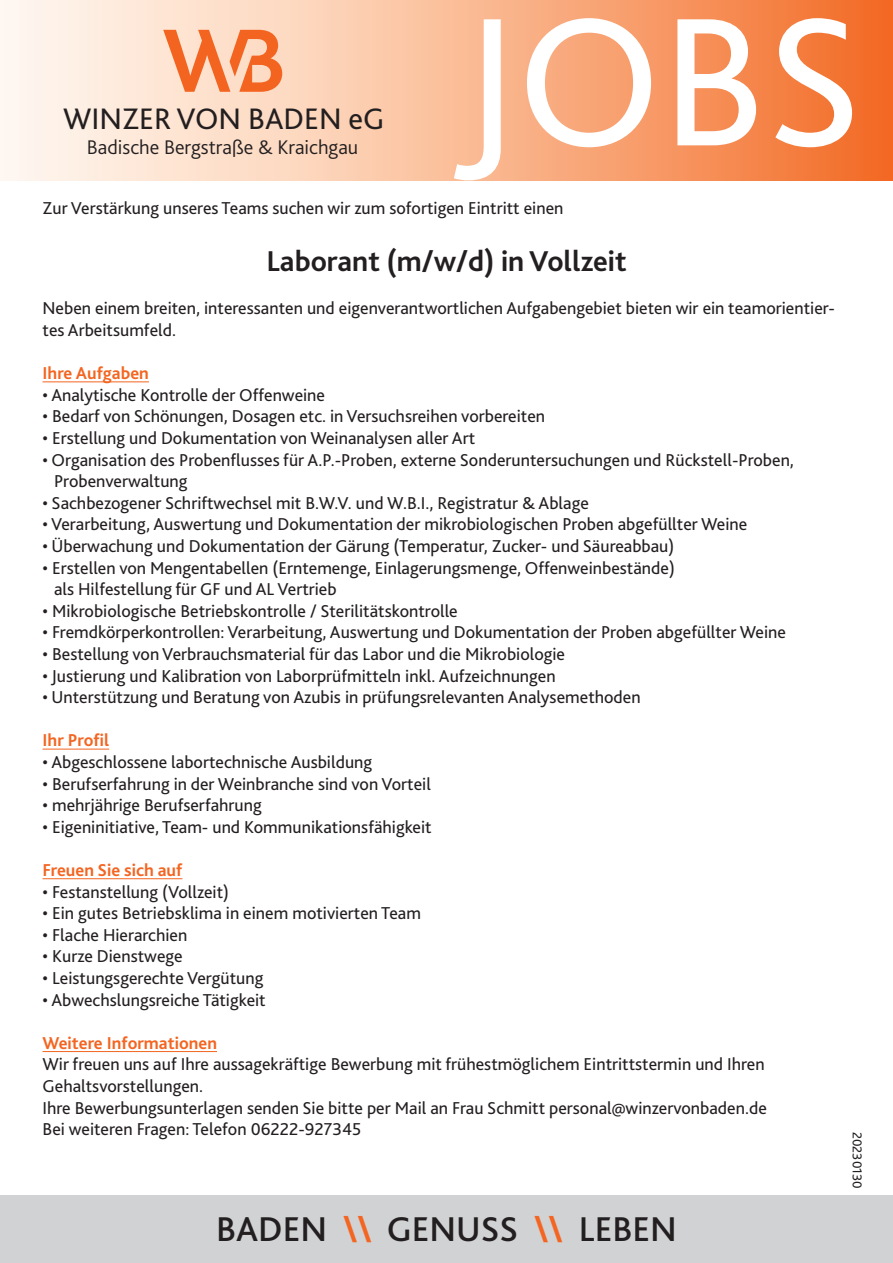
<style>
.page{position:relative;width:893px;height:1263px;background:#fff}
.page>*{position:absolute;margin:0;border:0;box-sizing:border-box;transform-origin:0 0}
.t1{font:191.25px "Bliss";color:#fff}
.t2{font:500 36px "Bliss";color:#231f20}
.t3{font:31.05px "Bliss";color:#231f20}
.t4{font:700 30px "Bliss";color:#231f20}
.t5{font:300 20.7px "Bliss";color:#231f20}
.t6{font:18px/21.6px "Bliss";color:#231f20}
.t7{font:700 18px "Bliss";color:#f36521}
.t8{font:13.5px "Bliss";color:#231f20}
.s1{font-weight:700;color:#f36521}
</style>
<div class="page">
<div style="left:0;top:0;width:893px;height:181px;background:linear-gradient(to right,#fffffe,#f4712d)"></div>
<div style="left:0;top:1195px;width:893px;height:68px;background:#d1d2d4"></div>
<svg style="left:163px;top:30px;width:119px;height:62px;background:#f8a67c"></svg>
<hr style="left:43px;top:381px;width:106px;height:1px;background:#f36521">
<hr style="left:43px;top:749px;width:66px;height:1px;background:#f36521">
<hr style="left:43px;top:878px;width:139px;height:1px;background:#f36521">
<hr style="left:43px;top:1051px;width:174px;height:1px;background:#f36521">
<h1 class="t1" style="left:459px;top:-37px;width:404px">JOBS</h1>
<p class="t6" style="left:43px;top:197px;width:522px">Zur Verstärkung unseres Teams suchen wir zum sofortigen Eintritt einen</p>
<h3 class="t4" style="left:266px;top:243px;width:362px">Laborant (m/w/d) in Vollzeit</h3>
<p class="t6" style="left:43px;top:298px;width:794px">Neben einem breiten, interessanten und eigenverantwortlichen Aufgabengebiet bieten wir ein teamorientier&shy;tes Arbeitsumfeld.</p>
<p class="t7" style="left:43px;top:362px;width:108px">Ihre Aufgaben</p>
<p class="t6" style="left:43px;top:384px;width:284px">• Analytische Kontrolle der Offenweine</p>
<p class="t6" style="left:43px;top:406px;width:504px">• Bedarf von Schönungen, Dosagen etc. in Versuchsreihen vorbereiten</p>
<p class="t6" style="left:43px;top:427px;width:434px">• Erstellung und Dokumentation von Weinanalysen aller Art</p>
<p class="t6" style="left:54px;top:449px;width:741px;text-indent:-11px">• Organisation des Probenflusses für A.P.-Proben, externe Sonderuntersuchungen und Rückstell-Proben,<br>Probenverwaltung</p>
<p class="t6" style="left:43px;top:492px;width:548px">• Sachbezogener Schriftwechsel mit B.W.V. und W.B.I., Registratur &amp; Ablage</p>
<p class="t6" style="left:43px;top:514px;width:706px">• Verarbeitung, Auswertung und Dokumentation der mikrobiologischen Proben abgefüllter Weine</p>
<p class="t6" style="left:43px;top:535px;width:633px">• Überwachung und Dokumentation der Gärung (Temperatur, Zucker- und Säureabbau)</p>
<p class="t6" style="left:54px;top:557px;width:622px;text-indent:-11px">• Erstellen von Mengentabellen (Erntemenge, Einlagerungsmenge, Offenweinbestände) als Hilfestellung für GF und AL Vertrieb</p>
<p class="t6" style="left:43px;top:600px;width:417px">• Mikrobiologische Betriebskontrolle / Sterilitätskontrolle</p>
<p class="t6" style="left:43px;top:622px;width:745px">• Fremdkörperkontrollen: Verarbeitung, Auswertung und Dokumentation der Proben abgefüllter Weine</p>
<p class="t6" style="left:43px;top:643px;width:524px">• Bestellung von Verbrauchsmaterial für das Labor und die Mikrobiologie</p>
<p class="t6" style="left:43px;top:665px;width:515px">• Justierung und Kalibration von Laborprüfmitteln inkl. Aufzeichnungen</p>
<p class="t6" style="left:43px;top:686px;width:600px">• Unterstützung und Beratung von Azubis in prüfungsrelevanten Analysemethoden</p>
<p class="t7" style="left:43px;top:729px;width:68px">Ihr Profil</p>
<p class="t6" style="left:43px;top:751px;width:331px">• Abgeschlossene labortechnische Ausbildung</p>
<p class="t6" style="left:43px;top:773px;width:390px">• Berufserfahrung in der Weinbranche sind von Vorteil</p>
<p class="t6" style="left:43px;top:794px;width:221px">• mehrjährige Berufserfahrung</p>
<p class="t6" style="left:43px;top:816px;width:391px">• Eigeninitiative, Team- und Kommunikationsfähigkeit</p>
<p class="t7" style="left:43px;top:859px;width:141px">Freuen Sie sich auf</p>
<p class="t6" style="left:43px;top:881px;width:188px">• Festanstellung (Vollzeit)</p>
<p class="t6" style="left:43px;top:902px;width:380px">• Ein gutes Betriebsklima in einem motivierten Team</p>
<p class="t6" style="left:43px;top:924px;width:146px">• Flache Hierarchien</p>
<p class="t6" style="left:43px;top:946px;width:142px">• Kurze Dienstwege</p>
<p class="t6" style="left:43px;top:967px;width:222px">• Leistungsgerechte Vergütung</p>
<p class="t6" style="left:43px;top:989px;width:225px">• Abwechslungsreiche Tätigkeit</p>
<p class="t7" style="left:43px;top:1032px;width:176px">Weitere Informationen</p>
<p class="t6" style="left:43px;top:1054px;width:726px">Wir freuen uns auf Ihre aussagekräftige Bewerbung mit frühestmöglichem Eintrittstermin und Ihren Gehaltsvorstellungen.<br>Ihre Bewerbungsunterlagen senden Sie bitte per Mail an Frau Schmitt personal@winzervonbaden.de Bei weiteren Fragen: Telefon 06222-927345</p>
<h3 class="t3" style="left:63px;top:100px;width:323px">WINZER VON BADEN eG</h3>
<p class="t5" style="left:87px;top:135px;width:273px">Badische Bergstraße &amp; Kraichgau</p>
<p class="t8" style="left:866px;top:1132px;width:58px;rotate:90deg">20230130</p>
<h2 class="t2" style="left:216px;top:1206px;width:462px">BADEN <span class="s1">\\</span> GENUSS <span class="s1">\\</span> LEBEN</h2>
</div>
